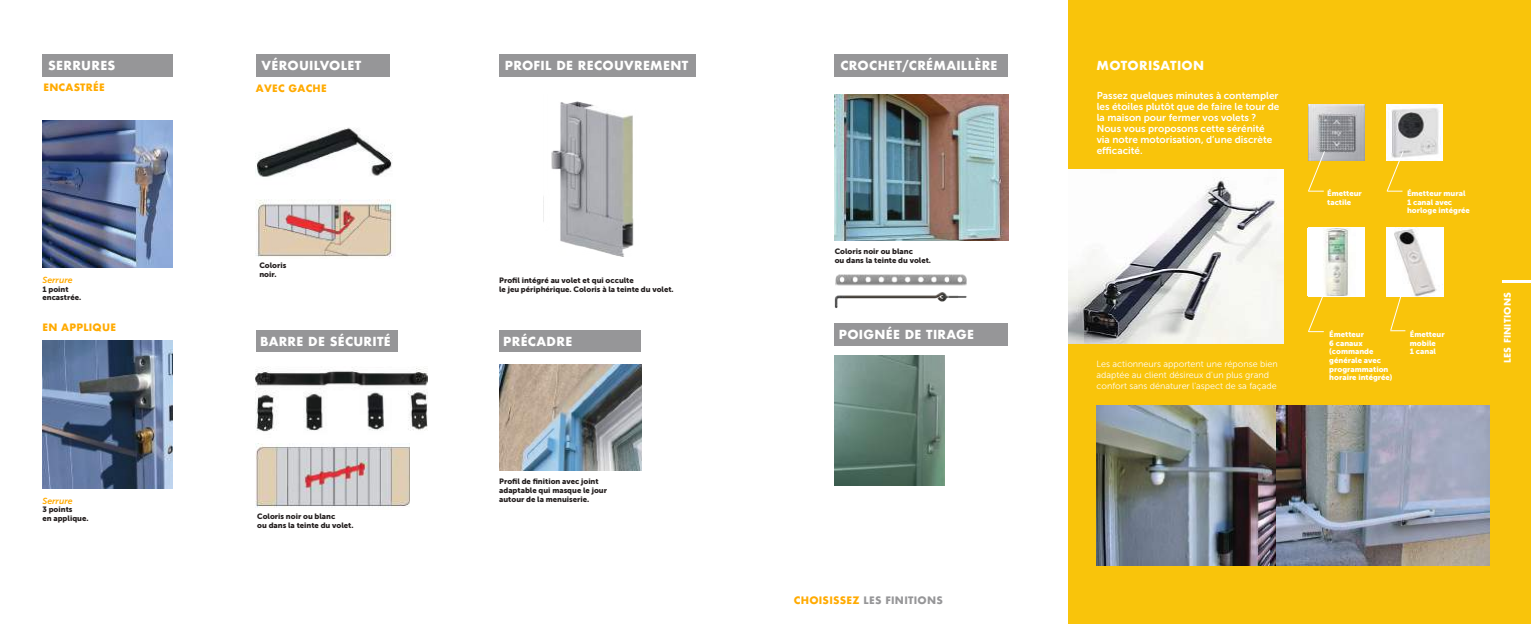
<style>
.page{position:relative;width:1531px;height:624px;background:#fff}
.page>*{position:absolute;margin:0;border:0;box-sizing:border-box;transform-origin:0 0}
.t1{font:700 12.1px "Futura";letter-spacing:.025em;color:#fff}
.t2{font:10px/11px "Museo Sans 700";color:#fff}
.t3{font:700 10px "Futura";letter-spacing:.025em;color:#969698}
.t4{font:700 9.9px "Futura";letter-spacing:.025em;color:#fa0}
.t5{font:9px/11px "Museo Sans 300";color:#fff}
.t6{font:700 8.9px "Futura";letter-spacing:.025em;color:#fff}
.t7{font:italic 8.7px "Museo Sans 700";color:#fa0}
.t8{font:7.7px/8.6px "Museo Sans 900";color:#241f1f}
.t9{font:7.7px/8.6px "Museo Sans 900";color:#fff}
.s1{color:#fa0}
</style>
<div class="page">
<div style="left:1069px;top:0;width:462px;height:624px;background:#f9c40b"></div>
<div style="left:42px;top:54px;width:131px;height:23px;background:#969698"></div>
<div style="left:256px;top:54px;width:134px;height:23px;background:#969698"></div>
<div style="left:256px;top:330px;width:141px;height:22px;background:#969698"></div>
<div style="left:499px;top:330px;width:142px;height:22px;background:#969698"></div>
<div style="left:499px;top:54px;width:196px;height:23px;background:#969698"></div>
<img style="left:42px;top:120px;width:131px;height:148px">
<img style="left:42px;top:340px;width:131px;height:148px">
<img style="left:256px;top:200px;width:137px;height:57px">
<img style="left:256px;top:127px;width:136px;height:50px">
<img style="left:256px;top:367px;width:171px;height:65px">
<img style="left:256px;top:443px;width:154px;height:65px">
<img style="left:1069px;top:169px;width:214px;height:174px">
<img style="left:1308px;top:104px;width:56px;height:57px">
<div style="left:1386px;top:104px;width:57px;height:57px;background:#fff"></div>
<img style="left:1391px;top:108px;width:48px;height:49px">
<svg style="left:1308px;top:227px;width:56px;height:69px"></svg>
<img style="left:1308px;top:229px;width:56px;height:66px">
<svg style="left:1389px;top:296px;width:21px;height:35px"></svg>
<img style="left:499px;top:364px;width:142px;height:106px">
<img style="left:1386px;top:228px;width:57px;height:68px">
<img style="left:1096px;top:405px;width:180px;height:161px">
<img style="left:1276px;top:405px;width:214px;height:161px">
<img style="left:551px;top:101px;width:83px;height:155px">
<svg style="left:1308px;top:150px;width:18px;height:42px"></svg>
<svg style="left:1307px;top:290px;width:19px;height:43px"></svg>
<svg style="left:1386px;top:150px;width:18px;height:42px"></svg>
<div style="left:835px;top:54px;width:173px;height:23px;background:#969698"></div>
<div style="left:835px;top:323px;width:173px;height:23px;background:#969698"></div>
<img style="left:835px;top:95px;width:173px;height:145px">
<img style="left:835px;top:355px;width:110px;height:130px">
<img style="left:834px;top:274px;width:133px;height:34px">
<hr style="left:1503px;top:280px;width:28px;height:3px;background:#fff">
<h1 class="t1" style="left:48px;top:56px;width:69px">SERRURES</h1>
<h1 class="t1" style="left:262px;top:56px;width:101px">VÉROUILVOLET</h1>
<p class="t4" style="left:43px;top:80px;width:63px">ENCASTRÉE</p>
<p class="t4" style="left:256px;top:81px;width:72px">AVEC GACHE</p>
<p class="t7" style="left:42px;top:275px;width:32px">Serrure</p>
<p class="t8" style="left:42px;top:284px;width:40px">1 point encastrée.</p>
<p class="t8" style="left:259px;top:261px;width:29px">Coloris noir.</p>
<h1 class="t1" style="left:840px;top:57px;width:159px">CROCHET/CRÉMAILLÈRE</h1>
<h1 class="t1" style="left:505px;top:56px;width:185px">PROFIL DE RECOUVREMENT</h1>
<h1 class="t1" style="left:1096px;top:56px;width:109px">MOTORISATION</h1>
<p class="t8" style="left:499px;top:276px;width:176px">Profil intégré au volet et qui occulte<br>le jeu périphérique. Coloris à la teinte du volet.</p>
<p class="t8" style="left:835px;top:247px;width:98px">Coloris noir ou blanc<br>ou dans la teinte du volet.</p>
<p class="t2" style="left:1097px;top:90px;width:184px">Passez quelques minutes à contempler les étoiles plutôt que de faire le tour de la maison pour fermer vos volets ?<br>Nous vous proposons cette sérénité via notre motorisation, d’une discrète efficacité.</p>
<p class="t4" style="left:42px;top:320px;width:75px">EN APPLIQUE</p>
<p class="t7" style="left:42px;top:496px;width:32px">Serrure</p>
<p class="t8" style="left:42px;top:505px;width:48px">3 points<br>en applique.</p>
<h1 class="t1" style="left:260px;top:332px;width:132px">BARRE DE SÉCURITÉ</h1>
<h1 class="t1" style="left:503px;top:332px;width:70px">PRÉCADRE</h1>
<p class="t8" style="left:257px;top:512px;width:98px">Coloris noir ou blanc<br>ou dans la teinte du volet.</p>
<p class="t8" style="left:499px;top:477px;width:109px">Profil de finition avec joint adaptable qui masque le jour autour de la menuiserie.</p>
<h1 class="t1" style="left:839px;top:326px;width:137px">POIGNÉE DE TIRAGE</h1>
<p class="t3" style="left:794px;top:593px;width:150px"><span class="s1">CHOISISSEZ</span> LES FINITIONS</p>
<p class="t5" style="left:1096px;top:359px;width:183px">Les actionneurs apportent une réponse bien adaptée au client désireux d'un plus grand confort sans dénaturer l'aspect de sa façade</p>
<p class="t9" style="left:1327px;top:189px;width:36px">Émetteur tactile</p>
<p class="t9" style="left:1407px;top:189px;width:64px">Émetteur mural<br>1 canal avec horloge intégrée</p>
<p class="t9" style="left:1329px;top:330px;width:65px">Émetteur<br>6 canaux (commande générale avec programmation horaire intégrée)</p>
<p class="t9" style="left:1410px;top:330px;width:36px">Émetteur mobile<br>1 canal</p>
<p class="t6" style="left:1501px;top:363px;width:72px;rotate:-90deg">LES FINITIONS</p>
</div>
